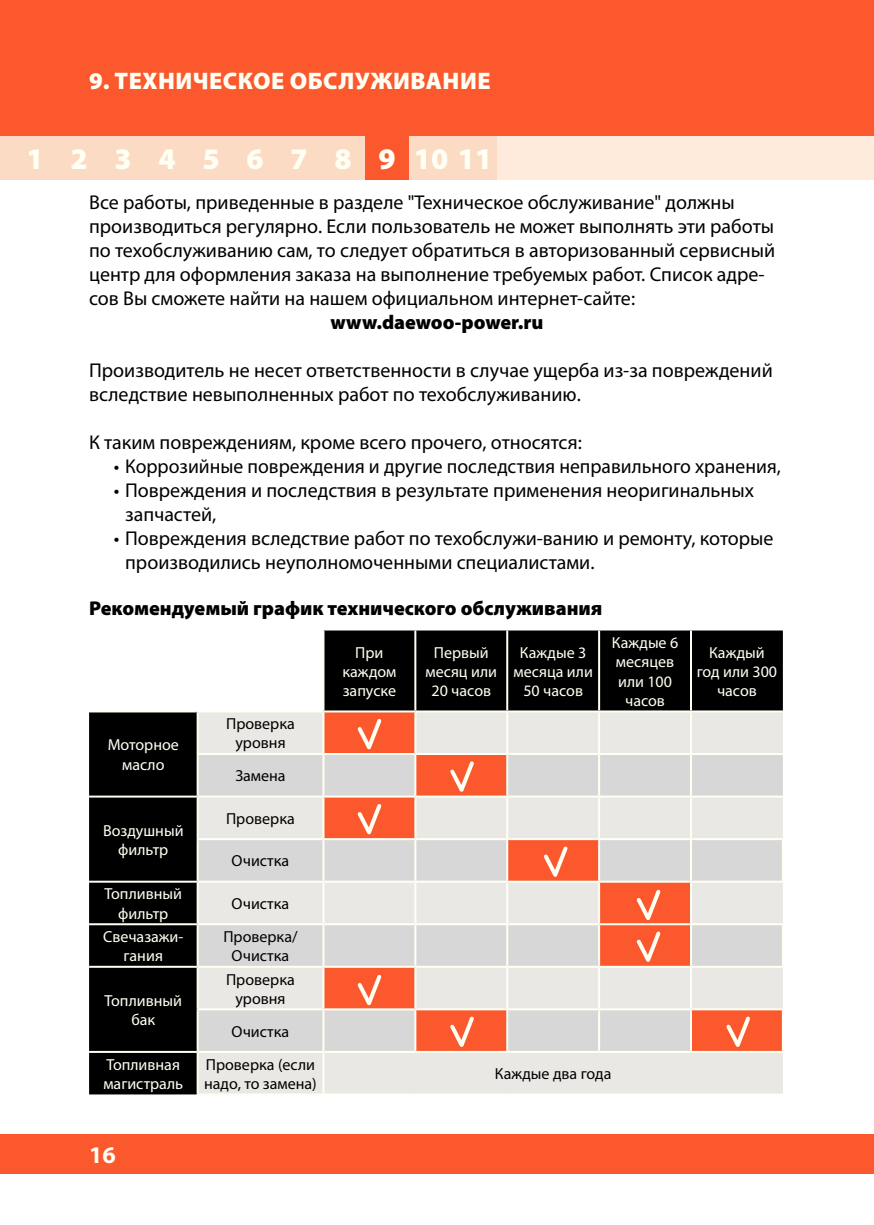
<style>
.page{position:relative;width:874px;height:1225px;background:#fff}
.page>*{position:absolute;margin:0;border:0;box-sizing:border-box;transform-origin:0 0}
.t1{font:900 30px "Myriad Pro";letter-spacing:.89em;color:#fffff4}
.t2{font:900 24px "Myriad Pro";letter-spacing:.02em;color:#fffff4}
.t3{font:700 24px "Myriad Pro";color:#fffff4}
.t4{font:20px/24px "Myriad Pro";color:#000}
.t5{font:900 20px "Myriad Pro";color:#000}
.t6{font:16px/19.2px "Myriad Pro";color:#fffff4;text-align:center}
.t7{font:16px/19.2px "Myriad Pro";color:#000;text-align:center}
</style>
<div class="page">
<div style="left:0;top:0;width:873px;height:136px;background:#fc582d"></div>
<div style="left:0;top:1134px;width:873px;height:40px;background:#fc582d"></div>
<div style="left:365px;top:136px;width:508px;height:44px;background:#feebdb"></div>
<div style="left:0;top:136px;width:57px;height:44px;background:#fcdbc5"></div>
<div style="left:57px;top:136px;width:44px;height:44px;background:#fcdbc5"></div>
<div style="left:101px;top:136px;width:44px;height:44px;background:#fcdbc5"></div>
<div style="left:145px;top:136px;width:44px;height:44px;background:#fcdbc5"></div>
<div style="left:189px;top:136px;width:44px;height:44px;background:#fcdbc5"></div>
<div style="left:233px;top:136px;width:44px;height:44px;background:#fcdbc5"></div>
<div style="left:277px;top:136px;width:44px;height:44px;background:#fcdbc5"></div>
<div style="left:321px;top:136px;width:44px;height:44px;background:#fcdbc5"></div>
<div style="left:365px;top:136px;width:44px;height:44px;background:#fc582d"></div>
<div style="left:409px;top:136px;width:44px;height:44px;background:#fcdbc5"></div>
<div style="left:453px;top:136px;width:43px;height:44px;background:#fcdbc5"></div>
<div style="left:89px;top:712px;width:107px;height:382px;background:#000"></div>
<div style="left:198px;top:712px;width:584px;height:381px;background:#e9e8e4"></div>
<svg style="left:198px;top:755px;width:124px;height:296px;background:#dfdfdd"></svg>
<hr style="left:322px;top:630px;width:2px;height:80px;background:#fffff4">
<hr style="left:89px;top:795px;width:108px;height:2px;background:#fffff4">
<hr style="left:89px;top:880px;width:108px;height:2px;background:#fffff4">
<hr style="left:89px;top:923px;width:108px;height:2px;background:#fffff4">
<hr style="left:89px;top:965px;width:108px;height:2px;background:#fffff4">
<hr style="left:89px;top:1051px;width:108px;height:2px;background:#fffff4">
<hr style="left:196px;top:710px;width:127px;height:2px;background:#fffff4">
<hr style="left:196px;top:712px;width:2px;height:41px;background:#fffff4">
<hr style="left:322px;top:712px;width:2px;height:41px;background:#fffff4">
<hr style="left:196px;top:753px;width:127px;height:2px;background:#fffff4">
<hr style="left:196px;top:755px;width:2px;height:40px;background:#fffff4">
<hr style="left:322px;top:755px;width:2px;height:40px;background:#fffff4">
<hr style="left:197px;top:795px;width:126px;height:2px;background:#fffff4">
<hr style="left:196px;top:797px;width:2px;height:41px;background:#fffff4">
<hr style="left:196px;top:882px;width:2px;height:41px;background:#fffff4">
<hr style="left:322px;top:882px;width:2px;height:41px;background:#fffff4">
<hr style="left:196px;top:967px;width:2px;height:41px;background:#fffff4">
<hr style="left:196px;top:1053px;width:2px;height:40px;background:#fffff4">
<hr style="left:322px;top:1053px;width:2px;height:40px;background:#fffff4">
<hr style="left:196px;top:1093px;width:127px;height:2px;background:#fffff4">
<hr style="left:323px;top:1093px;width:92px;height:2px;background:#fffff4">
<hr style="left:415px;top:1093px;width:92px;height:2px;background:#fffff4">
<hr style="left:507px;top:1093px;width:91px;height:2px;background:#fffff4">
<hr style="left:598px;top:1093px;width:92px;height:2px;background:#fffff4">
<hr style="left:690px;top:1093px;width:92px;height:2px;background:#fffff4">
<hr style="left:322px;top:797px;width:2px;height:41px;background:#fffff4">
<hr style="left:690px;top:1008px;width:93px;height:2px;background:#fffff4">
<hr style="left:781px;top:1010px;width:2px;height:41px;background:#fffff4">
<hr style="left:690px;top:1051px;width:93px;height:2px;background:#fffff4">
<hr style="left:322px;top:967px;width:2px;height:41px;background:#fffff4">
<hr style="left:690px;top:838px;width:93px;height:2px;background:#fffff4">
<hr style="left:781px;top:840px;width:2px;height:40px;background:#fffff4">
<hr style="left:690px;top:880px;width:93px;height:2px;background:#fffff4">
<hr style="left:196px;top:838px;width:127px;height:2px;background:#fffff4">
<hr style="left:196px;top:840px;width:2px;height:40px;background:#fffff4">
<hr style="left:322px;top:840px;width:2px;height:40px;background:#fffff4">
<hr style="left:197px;top:880px;width:126px;height:2px;background:#fffff4">
<hr style="left:197px;top:923px;width:126px;height:2px;background:#fffff4">
<hr style="left:196px;top:925px;width:2px;height:40px;background:#fffff4">
<hr style="left:197px;top:965px;width:126px;height:2px;background:#fffff4">
<hr style="left:322px;top:925px;width:2px;height:40px;background:#fffff4">
<hr style="left:690px;top:923px;width:93px;height:2px;background:#fffff4">
<hr style="left:781px;top:925px;width:2px;height:40px;background:#fffff4">
<hr style="left:690px;top:965px;width:93px;height:2px;background:#fffff4">
<hr style="left:196px;top:1008px;width:127px;height:2px;background:#fffff4">
<hr style="left:196px;top:1010px;width:2px;height:41px;background:#fffff4">
<hr style="left:197px;top:1051px;width:126px;height:2px;background:#fffff4">
<hr style="left:322px;top:1010px;width:2px;height:41px;background:#fffff4">
<hr style="left:89px;top:710px;width:107px;height:2px;background:#fffff4">
<svg style="left:323px;top:630px;width:459px;height:424px;background:#bda39a"></svg>
<p class="t2" style="left:89px;top:69px;width:403px">9. ТЕХНИЧЕСКОЕ ОБСЛУЖИВАНИЕ</p>
<h1 class="t1" style="left:27px;top:144px;width:467px">1234567891011</h1>
<p class="t4" style="left:89px;top:191px;width:687px">Все работы, приведенные в разделе "Техническое обслуживание" должны производиться регулярно. Если пользователь не может выполнять эти работы по техобслуживанию сам, то следует обратиться в авторизованный сервисный центр для оформления заказа на выполнение требуемых работ. Список адре&shy;сов Вы сможете найти на нашем официальном интернет-сайте:</p>
<p class="t5" style="left:330px;top:312px;width:214px">www.daewoo-power.ru</p>
<p class="t4" style="left:89px;top:359px;width:684px">Производитель не несет ответственности в случае ущерба из-за повреждений вследствие невыполненных работ по техобслуживанию.</p>
<p class="t4" style="left:89px;top:431px;width:494px">К таким повреждениям, кроме всего прочего, относятся:</p>
<p class="t4" style="left:114px;top:455px;width:668px">• Коррозийные повреждения и другие последствия неправильного хранения,</p>
<p class="t4" style="left:125px;top:479px;width:630px;text-indent:-11px">• Повреждения и последствия в результате применения неоригинальных запчастей,</p>
<p class="t4" style="left:125px;top:527px;width:649px;text-indent:-11px">• Повреждения вследствие работ по техобслужи-ванию и ремонту, которые производились неуполномоченными специалистами.</p>
<p class="t5" style="left:89px;top:599px;width:514px">Рекомендуемый график технического обслуживания</p>
<p class="t6" style="left:342px;top:643px;width:56px">При каждом запуске</p>
<p class="t6" style="left:425px;top:643px;width:73px">Первый месяц или<br>20 часов</p>
<p class="t6" style="left:513px;top:643px;width:81px">Каждые 3 месяца или<br>50 часов</p>
<p class="t6" style="left:611px;top:634px;width:68px">Каждые 6 месяцев или 100 часов</p>
<p class="t6" style="left:696px;top:643px;width:82px">Каждый год или 300 часов</p>
<p class="t6" style="left:108px;top:736px;width:73px">Моторное масло</p>
<p class="t7" style="left:226px;top:715px;width:70px">Проверка уровня</p>
<p class="t7" style="left:235px;top:767px;width:52px">Замена</p>
<p class="t6" style="left:103px;top:821px;width:82px">Воздушный фильтр</p>
<p class="t7" style="left:226px;top:809px;width:70px">Проверка</p>
<p class="t7" style="left:231px;top:852px;width:59px">Очистка</p>
<p class="t6" style="left:105px;top:885px;width:79px">Топливный фильтр</p>
<p class="t7" style="left:231px;top:894px;width:59px">Очистка</p>
<p class="t6" style="left:103px;top:927px;width:82px">Свечазажи&shy;гания</p>
<p class="t7" style="left:223px;top:927px;width:76px">Проверка/<br>Очистка</p>
<p class="t6" style="left:105px;top:991px;width:79px">Топливный бак</p>
<p class="t7" style="left:226px;top:970px;width:70px">Проверка уровня</p>
<p class="t7" style="left:231px;top:1022px;width:59px">Очистка</p>
<p class="t6" style="left:103px;top:1055px;width:81px;text-align:left">Топливная магистраль</p>
<p class="t7" style="left:204px;top:1055px;width:114px;text-align:left">Проверка (если надо, то замена)</p>
<p class="t7" style="left:494px;top:1065px;width:118px">Каждые два года</p>
<p class="t3" style="left:89px;top:1146px;width:28px">16</p>
</div>
